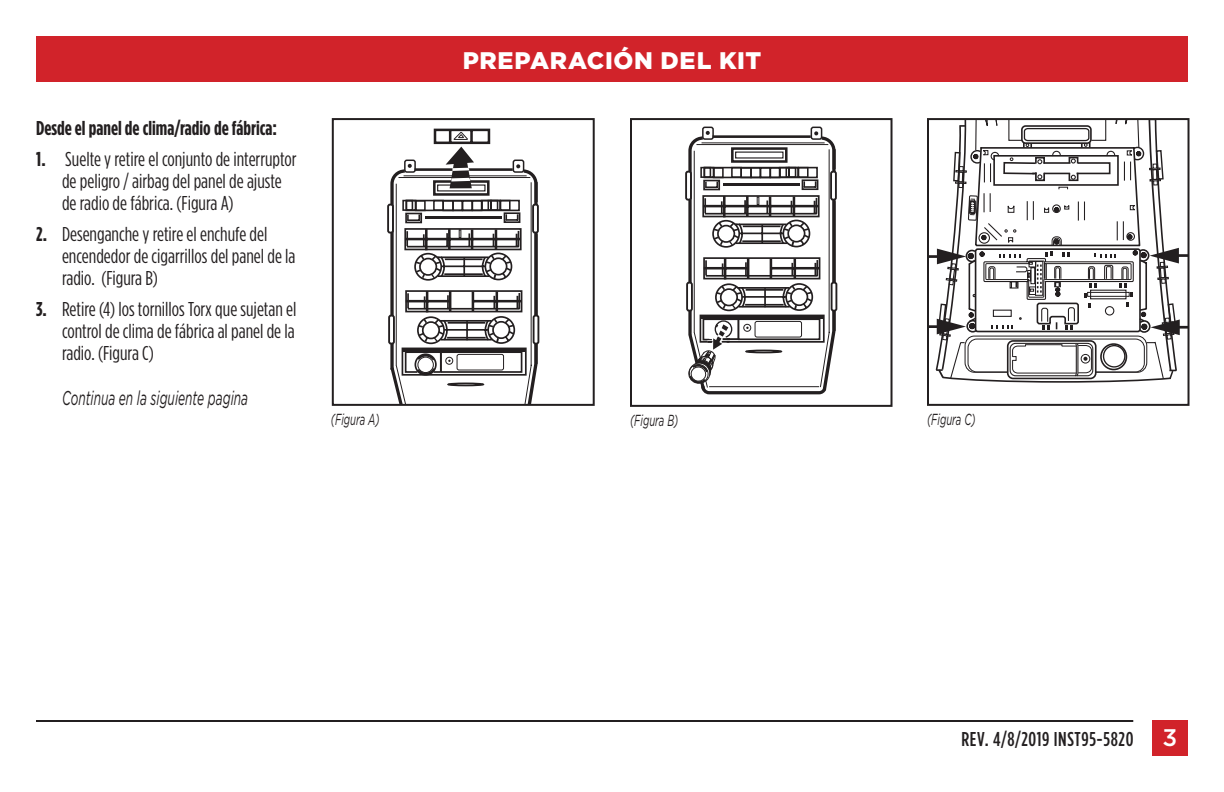
<style>
.page{position:relative;width:1224px;height:792px;background:#fff}
.page>*{position:absolute;margin:0;border:0;box-sizing:border-box;transform-origin:0 0}
.t1{font:900 24px "Gotham";letter-spacing:.025em;color:#fff}
.t2{font:20px/22px "Gotham Condensed";color:#231f20}
.t3{font:700 20px "Gotham Condensed";color:#231f20}
.t4{font:italic 20px "Gotham";color:#231f20;scale:.6 1}
.t5{font:500 20px "Gotham Condensed";letter-spacing:.03em;color:#231f20}
.t6{font:italic 16px "Gotham";color:#231f20;scale:.6 1}
.s1{font-weight:700}
.s2{font-family:"Gotham";font-size:24px;color:#fff}
</style>
<div class="page">
<div style="left:36px;top:36px;width:1152px;height:45px;background:#d1232a"></div>
<hr style="left:36px;top:720px;width:1097px;height:2px;background:#231f20">
<div style="left:1152px;top:720px;width:36px;height:36px;background:#d1232a"></div>
<div style="left:685px;top:171px;width:7px;height:30px;border:2px solid #231f20;border-radius:2px"></div>
<svg style="left:686px;top:127px;width:151px;height:268px"></svg>
<div style="left:630px;top:118px;width:263px;height:289px;border:2px solid #231f20"></div>
<div style="left:387px;top:204px;width:7px;height:30px;border:2px solid #231f20;border-radius:2px"></div>
<svg style="left:388px;top:129px;width:151px;height:274px"></svg>
<div style="left:332px;top:118px;width:263px;height:288px;border:2px solid #231f20"></div>
<hr style="left:928px;top:255px;width:14px;height:3px;background:#231f20">
<hr style="left:928px;top:325px;width:14px;height:3px;background:#231f20">
<hr style="left:1174px;top:254px;width:15px;height:3px;background:#231f20">
<hr style="left:1174px;top:326px;width:15px;height:3px;background:#231f20">
<svg style="left:936px;top:121px;width:244px;height:262px"></svg>
<div style="left:927px;top:118px;width:263px;height:288px;border:2px solid #231f20"></div>
<p class="t3" style="left:36px;top:117px;width:243px">Desde el panel de clima/radio de fábrica:</p>
<p class="t2" style="left:62px;top:148px;width:236px;text-indent:-26px"><span class="s1">1.</span> Suelte y retire el conjunto de interruptor de peligro / airbag del panel de ajuste de radio de fábrica. (Figura A)</p>
<p class="t2" style="left:62px;top:223px;width:235px;text-indent:-26px"><span class="s1">2.</span> Desenganche y retire el enchufe del encendedor de cigarrillos del panel de la radio. (Figura B)</p>
<p class="t2" style="left:62px;top:298px;width:236px;text-align:justify;text-indent:-26px"><span class="s1">3.</span> Retire (4) los tornillos Torx que sujetan el control de clima de fábrica al panel de la radio. (Figura C)</p>
<p class="t4" style="left:62px;top:387px;width:312px">Continua en la siguiente pagina</p>
<p class="t1" style="left:463px;top:47px;width:300px">PREPARACIÓN DEL KIT</p>
<p class="t6" style="left:331px;top:411px;width:83px">(Figura A)</p>
<p class="t6" style="left:630px;top:412px;width:82px">(Figura B)</p>
<p class="t6" style="left:927px;top:411px;width:82px">(Figura C)</p>
<p class="t5" style="left:961px;top:728px;width:218px">REV. 4/8/2019 INST95-5820 <span class="s2">3</span></p>
</div>
